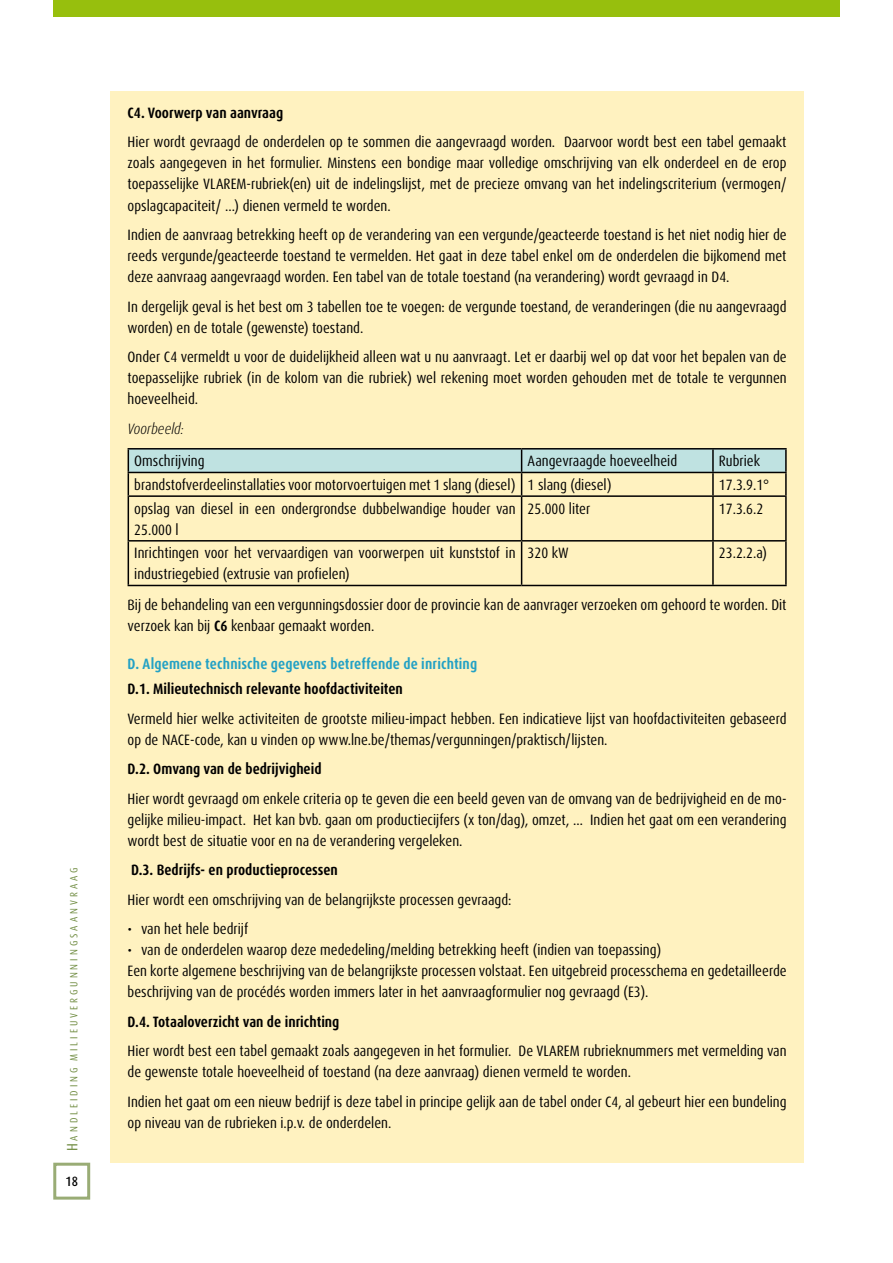
<style>
.page{position:relative;width:893px;height:1263px;background:#fff}
.page>*{position:absolute;margin:0;border:0;box-sizing:border-box;transform-origin:0 0}
.t1{font:15px/21px "Dax Condensed";color:#000}
.t2{font:700 15px "Dax Condensed";color:#000}
.t3{font:700 15px "Dax Condensed";letter-spacing:.01em;color:#23a1c5}
.t4{font:italic 300 15px "Dax Condensed";color:#000}
.t5{font:500 13.5px "Dax Condensed";color:#000}
.t6{font:10.5px "Dax Condensed";letter-spacing:.285em;color:#718d43}
.s1{font-size:15px}
.s2{font-weight:700}
</style>
<div class="page">
<div style="left:110px;top:91px;width:694px;height:1072px;background:#fff2c0"></div>
<div style="left:53px;top:1163px;width:37px;height:36px;border:3px solid #99ac75"></div>
<hr style="left:128px;top:448px;width:394px;height:1px;background:#000">
<hr style="left:522px;top:448px;width:191px;height:1px;background:#000">
<hr style="left:713px;top:448px;width:74px;height:1px;background:#000">
<hr style="left:785px;top:449px;width:2px;height:23px;background:#000">
<svg style="left:128px;top:449px;width:658px;height:46px"></svg>
<hr style="left:713px;top:472px;width:74px;height:1px;background:#000">
<hr style="left:712px;top:473px;width:2px;height:22px;background:#000">
<hr style="left:785px;top:473px;width:2px;height:22px;background:#000">
<hr style="left:128px;top:495px;width:394px;height:2px;background:#000">
<hr style="left:128px;top:497px;width:1px;height:43px;background:#000">
<hr style="left:522px;top:495px;width:191px;height:2px;background:#000">
<hr style="left:521px;top:497px;width:1px;height:43px;background:#000">
<hr style="left:713px;top:495px;width:74px;height:2px;background:#000">
<hr style="left:712px;top:497px;width:2px;height:43px;background:#000">
<hr style="left:785px;top:497px;width:2px;height:43px;background:#000">
<hr style="left:128px;top:540px;width:394px;height:1px;background:#000">
<hr style="left:128px;top:541px;width:1px;height:44px;background:#000">
<hr style="left:522px;top:540px;width:191px;height:1px;background:#000">
<hr style="left:521px;top:541px;width:1px;height:44px;background:#000">
<hr style="left:713px;top:540px;width:74px;height:1px;background:#000">
<hr style="left:712px;top:541px;width:2px;height:44px;background:#000">
<hr style="left:785px;top:541px;width:2px;height:44px;background:#000">
<hr style="left:128px;top:585px;width:394px;height:1px;background:#000">
<hr style="left:522px;top:585px;width:191px;height:1px;background:#000">
<hr style="left:713px;top:585px;width:74px;height:1px;background:#000">
<div style="left:53px;top:0;width:786px;height:17px;background:#97bf0d"></div>
<p class="t6" style="left:67px;top:1151px;width:285px;rotate:-90deg"><span class="s1">H</span>andleiding milieuvergunningsaanvraag</p>
<p class="t5" style="left:65px;top:1173px;width:14px">18</p>
<p class="t2" style="left:128px;top:103px;width:157px">C4. Voorwerp van aanvraag</p>
<p class="t1" style="left:128px;top:132px;width:661px;text-align:justify">Hier wordt gevraagd de onderdelen op te sommen die aangevraagd worden. Daarvoor wordt best een tabel gemaakt zoals aangegeven in het formulier. Minstens een bondige maar volledige omschrijving van elk onderdeel en de erop toepasselijke VLAREM-rubriek(en) uit de indelingslijst, met de precieze omvang van het indelingscriterium (vermogen/ opslagcapaciteit/ ...) dienen vermeld te worden.</p>
<p class="t1" style="left:128px;top:224px;width:661px;text-align:justify">Indien de aanvraag betrekking heeft op de verandering van een vergunde/geacteerde toestand is het niet nodig hier de reeds vergunde/geacteerde toestand te vermelden. Het gaat in deze tabel enkel om de onderdelen die bijkomend met deze aanvraag aangevraagd worden. Een tabel van de totale toestand (na verandering) wordt gevraagd in D4.</p>
<p class="t1" style="left:128px;top:296px;width:660px">In dergelijk geval is het best om 3 tabellen toe te voegen: de vergunde toestand, de veranderingen (die nu aangevraagd worden) en de totale (gewenste) toestand.</p>
<p class="t1" style="left:128px;top:346px;width:661px;text-align:justify">Onder C4 vermeldt u voor de duidelijkheid alleen wat u nu aanvraagt. Let er daarbij wel op dat voor het bepalen van de toepasselijke rubriek (in de kolom van die rubriek) wel rekening moet worden gehouden met de totale te vergunnen hoeveelheid.</p>
<p class="t4" style="left:128px;top:419px;width:58px">Voorbeeld:</p>
<p class="t1" style="left:134px;top:451px;width:72px">Omschrijving</p>
<p class="t1" style="left:528px;top:451px;width:151px">Aangevraagde hoeveelheid</p>
<p class="t1" style="left:719px;top:451px;width:43px">Rubriek</p>
<p class="t1" style="left:134px;top:474px;width:479px">brandstofverdeelinstallaties voor motorvoertuigen met 1 slang (diesel) 1 slang (diesel)</p>
<p class="t1" style="left:719px;top:474px;width:52px">17.3.9.1°</p>
<p class="t1" style="left:134px;top:498px;width:383px">opslag van diesel in een ondergrondse dubbelwandige houder van<br>25.000 l</p>
<p class="t1" style="left:528px;top:498px;width:64px">25.000 liter</p>
<p class="t1" style="left:719px;top:498px;width:46px">17.3.6.2</p>
<p class="t1" style="left:134px;top:543px;width:383px">Inrichtingen voor het vervaardigen van voorwerpen uit kunststof in industriegebied (extrusie van profielen)</p>
<p class="t1" style="left:528px;top:543px;width:43px">320 kW</p>
<p class="t1" style="left:719px;top:543px;width:49px">23.2.2.a)</p>
<p class="t1" style="left:128px;top:594px;width:660px">Bij de behandeling van een vergunningsdossier door de provincie kan de aanvrager verzoeken om gehoord te worden. Dit verzoek kan bij <span class="s2">C6</span> kenbaar gemaakt worden.</p>
<p class="t3" style="left:128px;top:654px;width:351px">D. Algemene technische gegevens betreffende de inrichting</p>
<p class="t2" style="left:128px;top:679px;width:277px">D.1. Milieutechnisch relevante hoofdactiviteiten</p>
<p class="t1" style="left:128px;top:708px;width:661px">Vermeld hier welke activiteiten de grootste milieu-impact hebben. Een indicatieve lijst van hoofdactiviteiten gebaseerd op de NACE-code, kan u vinden op www.lne.be/themas/vergunningen/praktisch/lijsten.</p>
<p class="t2" style="left:128px;top:759px;width:195px">D.2. Omvang van de bedrijvigheid</p>
<p class="t1" style="left:128px;top:788px;width:661px;text-align:justify">Hier wordt gevraagd om enkele criteria op te geven die een beeld geven van de omvang van de bedrijvigheid en de mo&shy;gelijke milieu-impact. Het kan bvb. gaan om productiecijfers (x ton/dag), omzet, … Indien het gaat om een verandering wordt best de situatie voor en na de verandering vergeleken.</p>
<p class="t2" style="left:131px;top:860px;width:208px">D.3. Bedrijfs- en productieprocessen</p>
<p class="t1" style="left:128px;top:889px;width:385px">Hier wordt een omschrijving van de belangrijkste processen gevraagd:</p>
<p class="t1" style="left:128px;top:918px;width:122px">• van het hele bedrijf</p>
<p class="t1" style="left:128px;top:939px;width:661px">• van de onderdelen waarop deze mededeling/melding betrekking heeft (indien van toepassing)<br>Een korte algemene beschrijving van de belangrijkste processen volstaat. Een uitgebreid processchema en gedetailleerde beschrijving van de procédés worden immers later in het aanvraagformulier nog gevraagd (E3).</p>
<p class="t2" style="left:128px;top:1012px;width:213px">D.4. Totaaloverzicht van de inrichting</p>
<p class="t1" style="left:128px;top:1040px;width:661px">Hier wordt best een tabel gemaakt zoals aangegeven in het formulier. De VLAREM rubrieknummers met vermelding van de gewenste totale hoeveelheid of toestand (na deze aanvraag) dienen vermeld te worden.</p>
<p class="t1" style="left:128px;top:1091px;width:661px">Indien het gaat om een nieuw bedrijf is deze tabel in principe gelijk aan de tabel onder C4, al gebeurt hier een bundeling op niveau van de rubrieken i.p.v. de onderdelen.</p>
</div>
